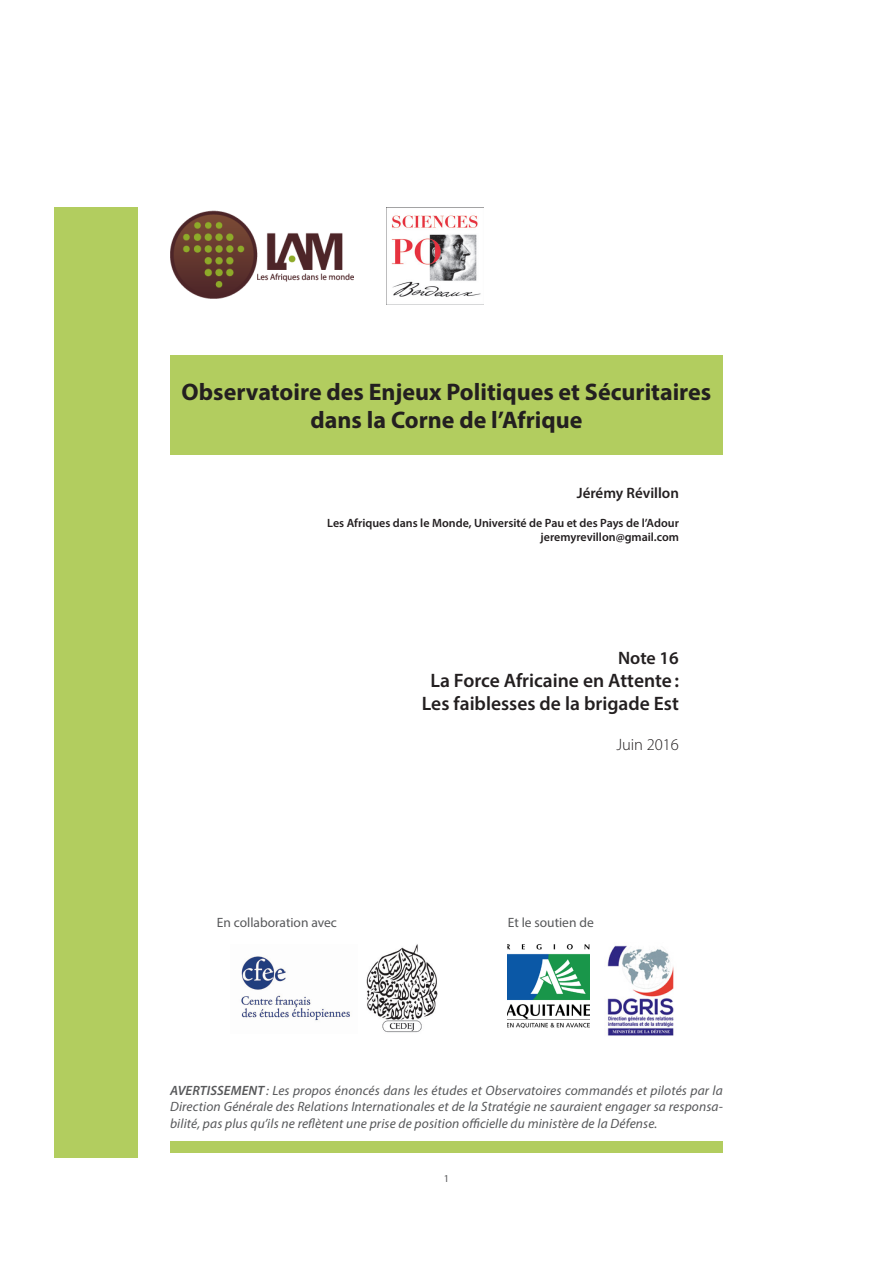
<style>
.page{position:relative;width:893px;height:1263px;background:#fff}
.page>*{position:absolute;margin:0;border:0;box-sizing:border-box;transform-origin:0 0}
.t1{font:700 24px/28.8px "Myriad Pro";color:#231f20;text-align:center}
.t2{font:600 19.5px "Myriad Pro";color:#231f20}
.t3{font:600 18px "Myriad Pro";color:#231f20}
.t4{font:300 16.5px "Myriad Pro";color:#231f20}
.t5{font:600 15px "Myriad Pro";color:#231f20}
.t6{font:italic 13.5px/16.2px "Myriad Pro";letter-spacing:.01em;color:#57585a;text-align:justify}
.t7{font:13.5px "Myriad Pro";color:#57585a}
.t8{font:600 12px "Myriad Pro";color:#231f20}
.t9{font:10.5px "Myriad Pro";color:#57585a}
.s1{font-weight:600}
</style>
<div class="page">
<div style="left:170px;top:355px;width:553px;height:100px;background:#b2cd5f"></div>
<img style="left:170px;top:210px;width:183px;height:88px">
<img style="left:386px;top:207px;width:97px;height:98px">
<img style="left:241px;top:956px;width:109px;height:65px">
<div style="left:54px;top:207px;width:83px;height:950px;background:#b2cd5f"></div>
<div style="left:170px;top:1142px;width:553px;height:11px;background:#b2cd5f"></div>
<img style="left:607px;top:945px;width:67px;height:91px">
<img style="left:508px;top:944px;width:82px;height:83px">
<img style="left:367px;top:944px;width:71px;height:89px">
<p class="t1" style="left:182px;top:376px;width:531px">Observatoire des Enjeux Politiques et Sécuritaires dans la Corne de l’Afrique</p>
<p class="t5" style="left:577px;top:484px;width:104px">Jérémy Révillon</p>
<p class="t8" style="left:327px;top:515px;width:353px">Les Afriques dans le Monde, Université de Pau et des Pays de l’Adour</p>
<p class="t8" style="left:541px;top:530px;width:140px">jeremyrevillon@gmail.com</p>
<p class="t3" style="left:618px;top:646px;width:62px">Note 16</p>
<p class="t2" style="left:430px;top:668px;width:250px">La Force Africaine en Attente:</p>
<p class="t2" style="left:422px;top:691px;width:259px">Les faiblesses de la brigade Est</p>
<p class="t4" style="left:616px;top:735px;width:64px">Juin 2016</p>
<p class="t7" style="left:217px;top:914px;width:122px">En collaboration avec</p>
<p class="t7" style="left:508px;top:914px;width:88px">Et le soutien de</p>
<p class="t6" style="left:170px;top:1082px;width:554px"><span class="s1">AVERTISSEMENT</span> : Les propos énoncés dans les études et Observatoires commandés et pilotés par la Direction Générale des Relations Internationales et de la Stratégie ne sauraient engager sa responsa&shy;bilité, pas plus qu’ils ne reflètent une prise de position officielle du ministère de la Défense.</p>
<p class="t9" style="left:444px;top:1171px;width:7px">1</p>
</div>
